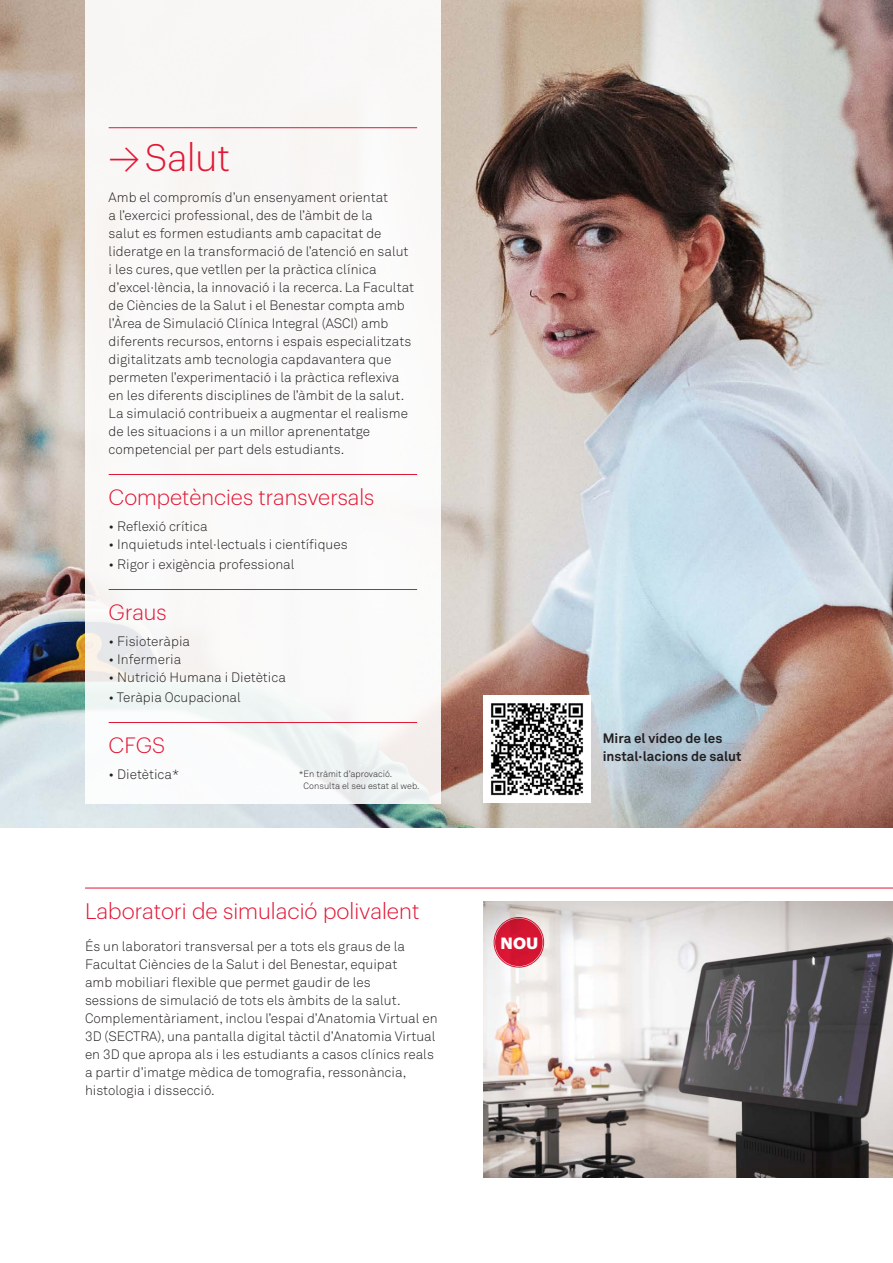
<style>
.page{position:relative;width:893px;height:1263px;background:#fff}
.page>*{position:absolute;margin:0;border:0;box-sizing:border-box;transform-origin:0 0}
.t1{font:300 37.5px "Graphik";color:#e21736}
.t2{font:300 22.05px "Graphik";color:#e21736}
.t3{font:300 21.75px "Graphik";color:#e21736}
.t4{font:700 15.9px "Graphik";color:#fff}
.t5{font:13.5px/18px "Akkurat Light Pro";color:#231f20}
.t6{font:700 13.5px/18px "Akkurat Pro";color:#231f20}
.t7{font:9px/12px "Akkurat Light Pro";color:#231f20}
.s1{font-family:"Akkurat Light Pro";font-weight:400}
</style>
<div class="page">
<img style="left:0;top:0;width:893px;height:828px">
<div style="left:85px;top:0;width:356px;height:804px;background:#faf9f8"></div>
<hr style="left:109px;top:474px;width:308px;height:1px;background:#e21736">
<hr style="left:109px;top:589px;width:308px;height:1px;background:#e21736">
<hr style="left:109px;top:722px;width:308px;height:1px;background:#e21736">
<hr style="left:109px;top:127px;width:308px;height:1px;background:#e21736">
<img style="left:483px;top:696px;width:107px;height:107px">
<hr style="left:85px;top:888px;width:808px;height:1px;background:#e21736">
<img style="left:483px;top:901px;width:410px;height:277px">
<svg style="left:495px;top:918px;width:48px;height:48px;fill:#d51532"></svg>
<div style="left:494px;top:917px;width:50px;height:50px;border:1px solid #e21736;border-radius:50%"></div>
<p class="t1" style="left:109px;top:131px;width:123px"><span class="s1">→</span>Salut</p>
<p class="t5" style="left:109px;top:189px;width:307px">Amb el compromís d’un ensenyament orientat<br>a l’exercici professional, des de l’àmbit de la<br>salut es formen estudiants amb capacitat de lideratge en la transformació de l’atenció en salut i les cures, que vetllen per la pràctica clínica d’excel·lència, la innovació i la recerca. La Facultat de Ciències de la Salut i el Benestar compta amb l’Àrea de Simulació Clínica Integral (ASCI) amb diferents recursos, entorns i espais especialitzats digitalitzats amb tecnologia capdavantera que permeten l’experimentació i la pràctica reflexiva en les diferents disciplines de l’àmbit de la salut.<br>La simulació contribueix a augmentar el realisme de les situacions i a un millor aprenentatge competencial per part dels estudiants.</p>
<p class="t3" style="left:109px;top:481px;width:267px">Competències transversals</p>
<p class="t5" style="left:109px;top:518px;width:100px">• Reflexió crítica</p>
<p class="t5" style="left:109px;top:536px;width:240px">• Inquietuds intel·lectuals i científiques</p>
<p class="t5" style="left:109px;top:556px;width:187px">• Rigor i exigència professional</p>
<p class="t3" style="left:109px;top:596px;width:59px">Graus</p>
<p class="t5" style="left:109px;top:633px;width:83px">• Fisioteràpia</p>
<p class="t5" style="left:109px;top:651px;width:74px">• Infermeria</p>
<p class="t5" style="left:109px;top:669px;width:179px">• Nutrició Humana i Dietètica</p>
<p class="t5" style="left:109px;top:689px;width:134px">• Teràpia Ocupacional</p>
<p class="t3" style="left:109px;top:729px;width:58px">CFGS</p>
<p class="t5" style="left:109px;top:766px;width:72px">• Dietètica*</p>
<p class="t7" style="left:304px;top:768px;width:117px;text-indent:-5px">*En tràmit d’aprovació.<br>Consulta el seu estat al web.</p>
<p class="t2" style="left:85px;top:895px;width:336px">Laboratori de simulació polivalent</p>
<p class="t5" style="left:85px;top:937px;width:354px">És un laboratori transversal per a tots els graus de la Facultat Ciències de la Salut i del Benestar, equipat<br>amb mobiliari flexible que permet gaudir de les<br>sessions de simulació de tots els àmbits de la salut.<br>Complementàriament, inclou l’espai d’Anatomia Virtual en 3D (SECTRA), una pantalla digital tàctil d’Anatomia Virtual en 3D que apropa als i les estudiants a casos clínics reals a partir d’imatge mèdica de tomografia, ressonància, histologia i dissecció.</p>
<p class="t4" style="left:501px;top:931px;width:39px">NOU</p>
<p class="t6" style="left:603px;top:729px;width:140px">Mira el vídeo de les instal·lacions de salut</p>
</div>
